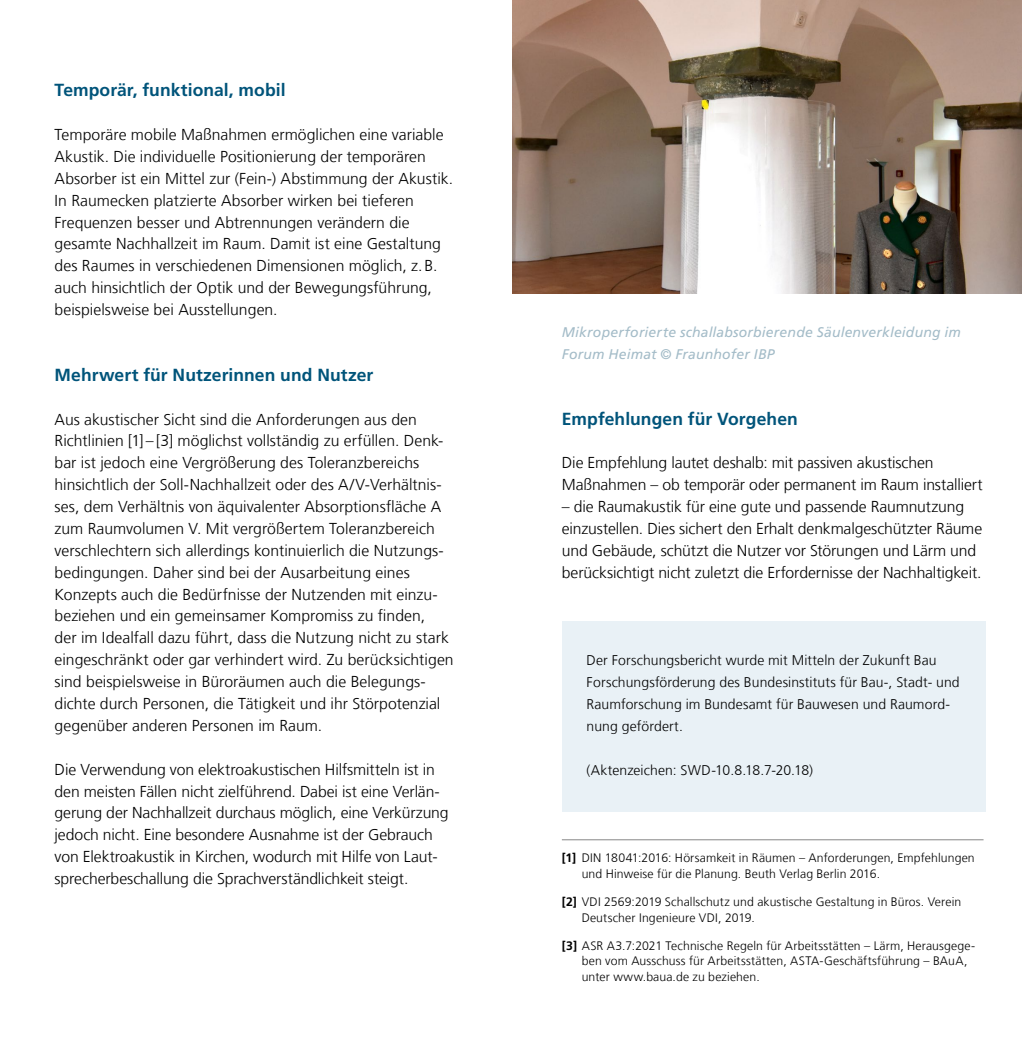
<style>
.page{position:relative;width:1022px;height:1042px;background:#fff}
.page>*{position:absolute;margin:0;border:0;box-sizing:border-box;transform-origin:0 0}
.t1{font:700 17.5px "Frutiger LT Com";letter-spacing:.005em;color:#00547a}
.t2{font:300 15.75px/21.9px "Frutiger LT Com";color:#000}
.t3{font:300 14px/21.9px "Frutiger LT Com";letter-spacing:.005em;color:#000}
.t4{font:italic 14px/21.9px "Frutiger LT Com";letter-spacing:.015em;color:#a4bcc8}
.t5{font:300 12.25px/15.8px "Frutiger LT Com";letter-spacing:.01em;color:#000}
.s1{font-weight:700}
</style>
<div class="page">
<img style="left:512px;top:0;width:510px;height:293px">
<hr style="left:562px;top:839px;width:421px;height:1px;background:#000">
<div style="left:562px;top:621px;width:423px;height:191px;background:#e9f1f6"></div>
<p class="t1" style="left:55px;top:80px;width:232px">Temporär, funktional, mobil</p>
<p class="t2" style="left:55px;top:124px;width:400px">Temporäre mobile Maßnahmen ermöglichen eine variable Akustik. Die individuelle Positionierung der temporären Absorber ist ein Mittel zur (Fein-) Abstimmung der Akustik.<br>In Raumecken platzierte Absorber wirken bei tieferen Frequenzen besser und Abtrennungen verändern die gesamte Nachhallzeit im Raum. Damit ist eine Gestaltung des Raumes in verschiedenen Dimensionen möglich, z. B. auch hinsichtlich der Optik und der Bewegungsführung, beispielsweise bei Ausstellungen.</p>
<p class="t1" style="left:55px;top:364px;width:320px">Mehrwert für Nutzerinnen und Nutzer</p>
<p class="t2" style="left:55px;top:408px;width:401px">Aus akustischer Sicht sind die Anforderungen aus den Richtlinien [1] – [3] möglichst vollständig zu erfüllen. Denk&shy;bar ist jedoch eine Vergrößerung des Toleranzbereichs hinsichtlich der Soll-Nachhallzeit oder des A/V-Verhältnis&shy;ses, dem Verhältnis von äquivalenter Absorptionsfläche A zum Raumvolumen V. Mit vergrößertem Toleranzbereich verschlechtern sich allerdings kontinuierlich die Nutzungs&shy;bedingungen. Daher sind bei der Ausarbeitung eines Konzepts auch die Bedürfnisse der Nutzenden mit einzu&shy;beziehen und ein gemeinsamer Kompromiss zu finden,<br>der im Idealfall dazu führt, dass die Nutzung nicht zu stark eingeschränkt oder gar verhindert wird. Zu berücksichtigen sind beispielsweise in Büroräumen auch die Belegungs&shy;dichte durch Personen, die Tätigkeit und ihr Störpotenzial gegenüber anderen Personen im Raum.</p>
<p class="t2" style="left:55px;top:758px;width:396px">Die Verwendung von elektroakustischen Hilfsmitteln ist in den meisten Fällen nicht zielführend. Dabei ist eine Verlän&shy;gerung der Nachhallzeit durchaus möglich, eine Verkürzung jedoch nicht. Eine besondere Ausnahme ist der Gebrauch von Elektroakustik in Kirchen, wodurch mit Hilfe von Laut&shy;sprecherbeschallung die Sprachverständlichkeit steigt.</p>
<p class="t4" style="left:562px;top:321px;width:401px">Mikroperforierte schallabsorbierende Säulenverkleidung im<br>Forum Heimat © Fraunhofer IBP</p>
<p class="t1" style="left:562px;top:408px;width:238px">Empfehlungen für Vorgehen</p>
<p class="t2" style="left:562px;top:452px;width:422px">Die Empfehlung lautet deshalb: mit passiven akustischen<br>Maßnahmen – ob temporär oder permanent im Raum installiert</p>
<p class="t2" style="left:562px;top:496px;width:422px">– die Raumakustik für eine gute und passende Raumnutzung einzustellen. Dies sichert den Erhalt denkmalgeschützter Räume und Gebäude, schützt die Nutzer vor Störungen und Lärm und berücksichtigt nicht zuletzt die Erfordernisse der Nachhaltigkeit.</p>
<p class="t3" style="left:587px;top:649px;width:375px">Der Forschungsbericht wurde mit Mitteln der Zukunft Bau Forschungsförderung des Bundesinstituts für Bau-, Stadt- und Raumforschung im Bundesamt für Bauwesen und Raumord&shy;nung gefördert.</p>
<p class="t3" style="left:587px;top:759px;width:228px">(Aktenzeichen: SWD-10.8.18.7-20.18)</p>
<p class="t5" style="left:582px;top:850px;width:395px;text-indent:-20px"><span class="s1">[1]</span> DIN 18041:2016: Hörsamkeit in Räumen – Anforderungen, Empfehlungen und Hinweise für die Planung. Beuth Verlag Berlin 2016.</p>
<p class="t5" style="left:582px;top:894px;width:381px;text-indent:-20px"><span class="s1">[2]</span> VDI 2569:2019 Schallschutz und akustische Gestaltung in Büros. Verein<br>Deutscher Ingenieure VDI, 2019.</p>
<p class="t5" style="left:582px;top:937px;width:395px;text-indent:-20px"><span class="s1">[3]</span> ASR A3.7:2021 Technische Regeln für Arbeitsstätten – Lärm, Herausgege&shy;ben vom Ausschuss für Arbeitsstätten, ASTA-Geschäftsführung – BAuA, unter www.baua.de zu beziehen.</p>
</div>
